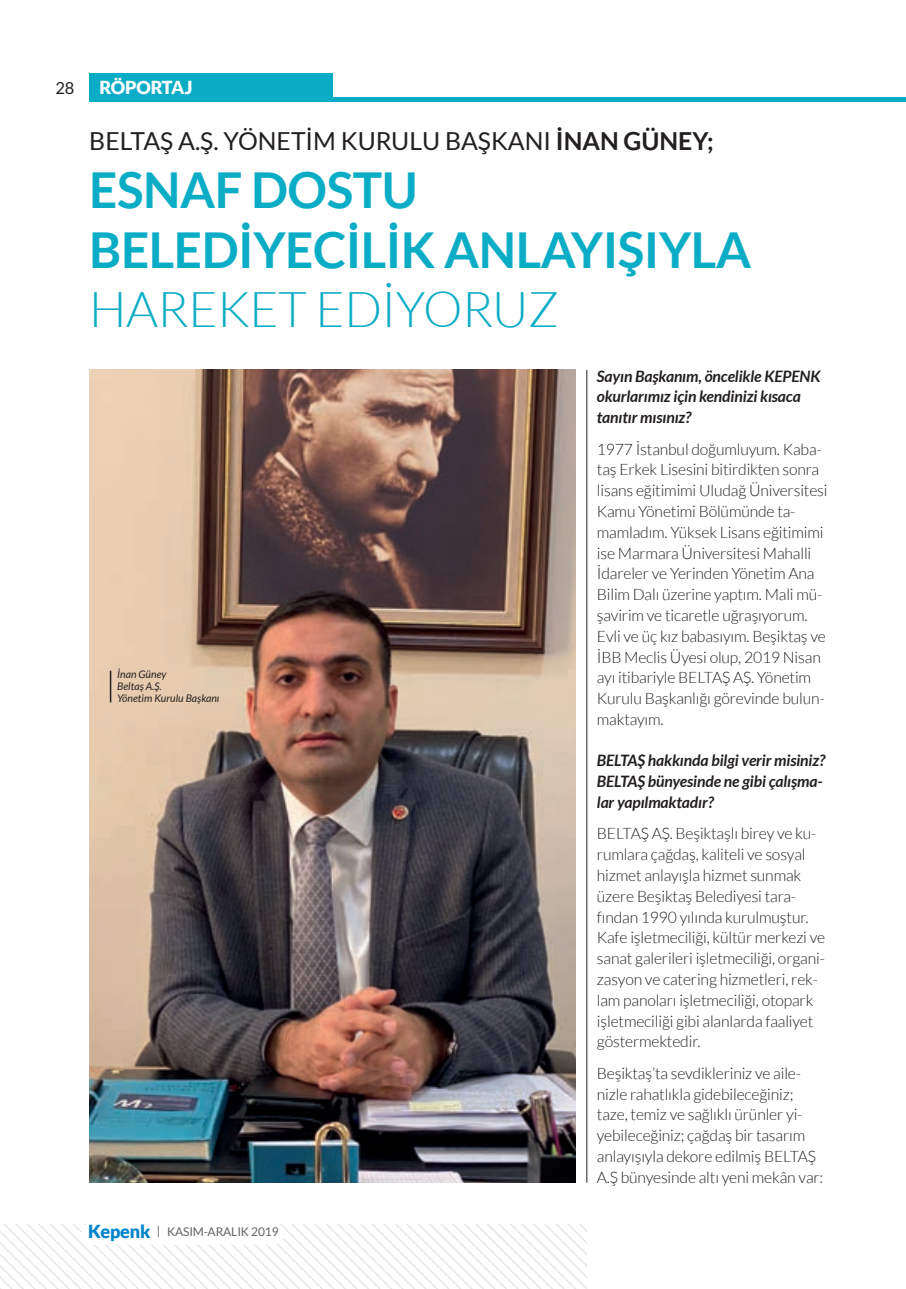
<style>
.page{position:relative;width:906px;height:1289px;background:#fff}
.page>*{position:absolute;margin:0;border:0;box-sizing:border-box;transform-origin:0 0}
.t1{font:700 49.5px/59.4px "Lato TR";letter-spacing:-.01em;color:#0bacc6}
.t2{font:300 49.5px "Lato TR";letter-spacing:-.01em;color:#0bacc6}
.t3{font:24.75px "Lato TR";color:#231f20}
.t4{font:900 18px "Lato TR";letter-spacing:-.01em;color:#fff}
.t5{font:16.5px "Lato TR";color:#231f20}
.t6{font:300 15.75px/20.7px "Lato TR";letter-spacing:-.01em;color:#231f20}
.t7{font:italic 700 15.75px/20.7px "Lato TR";letter-spacing:-.01em;color:#231f20}
.t8{font:12px "Lato TR";letter-spacing:-.01em;color:#636366}
.t9{font:italic 10.5px/12px "Lato TR";color:#231f20}
.s1{font-weight:700}
.s2{font-weight:900;font-size:18px;color:#0084ca}
</style>
<div class="page">
<svg style="left:0;top:1224px;width:586px;height:64px"></svg>
<div style="left:81px;top:1222px;width:203px;height:22px;background:#fff;border-radius:11px"></div>
<div style="left:89px;top:74px;width:243px;height:27px;background:#0bacc6"></div>
<hr style="left:89px;top:97px;width:817px;height:4px;background:#0bacc6">
<img style="left:89px;top:370px;width:486px;height:812px">
<hr style="left:110px;top:670px;width:1px;height:32px;background:#231f20">
<hr style="left:586px;top:370px;width:1px;height:812px;background:#231f20">
<p class="t5" style="left:55px;top:78px;width:21px">28</p>
<p class="t4" style="left:100px;top:77px;width:94px">RÖPORTAJ</p>
<h2 class="t3" style="left:89px;top:127px;width:626px">BELTAŞ A.Ş. YÖNETİM KURULU BAŞKANI <span class="s1">İNAN GÜNEY;</span></h2>
<h1 class="t1" style="left:89px;top:160px;width:663px">ESNAF DOSTU<br>BELEDIYECI LI K ANLAYIŞIYLA</h1>
<h1 class="t2" style="left:89px;top:283px;width:471px">HAREKET EDIYORUZ</h1>
<p class="t9" style="left:117px;top:669px;width:104px">İnan Güney<br>Beltaş A.Ş.<br>Yönetim Kurulu Başkanı</p>
<p class="t8" style="left:88px;top:1225px;width:192px"><span class="s2">Kepenk</span> | KASIM-ARALIK 2019</p>
<p class="t7" style="left:597px;top:366px;width:225px">Sayın Başkanım, öncelikle KEPENK okurlarımız için kendinizi kısaca tanıtır mısınız?</p>
<p class="t6" style="left:597px;top:439px;width:232px">1977 İstanbul doğumluyum. Kaba&shy;taş Erkek Lisesini bitirdikten sonra lisans eğitimimi Uludağ Üniversitesi Kamu Yönetimi Bölümünde ta&shy;mamladım. Yüksek Lisans eğitimimi ise Marmara Üniversitesi Mahalli İdareler ve Yerinden Yönetim Ana Bilim Dalı üzerine yaptım. Mali mü&shy;şavirim ve ticaretle uğraşıyorum.<br>Evli ve üç kız babasıyım. Beşiktaş ve İBB Meclis Üyesi olup, 2019 Nisan ayı itibariyle BELTAŞ AŞ. Yönetim Kurulu Başkanlığı görevinde bulun&shy;maktayım.</p>
<p class="t7" style="left:597px;top:750px;width:230px">BELTAŞ hakkında bilgi verir misiniz?<br>BELTAŞ bünyesinde ne gibi çalışma&shy;lar yapılmaktadır?</p>
<p class="t6" style="left:597px;top:823px;width:230px">BELTAŞ AŞ. Beşiktaşlı birey ve ku&shy;rumlara çağdaş, kaliteli ve sosyal hizmet anlayışla hizmet sunmak üzere Beşiktaş Belediyesi tara&shy;fından 1990 yılında kurulmuştur.<br>Kafe işletmeciliği, kültür merkezi ve sanat galerileri işletmeciliği, organi&shy;zasyon ve catering hizmetleri, rek&shy;lam panoları işletmeciliği, otopark işletmeciliği gibi alanlarda faaliyet göstermektedir.</p>
<p class="t6" style="left:597px;top:1062px;width:228px">Beşiktaş’ta sevdikleriniz ve aile&shy;nizle rahatlıkla gidebileceğiniz; taze, temiz ve sağlıklı ürünler yi&shy;yebileceğiniz; çağdaş bir tasarım anlayışıyla dekore edilmiş BELTAŞ A.Ş bünyesinde altı yeni mekân var:</p>
</div>
